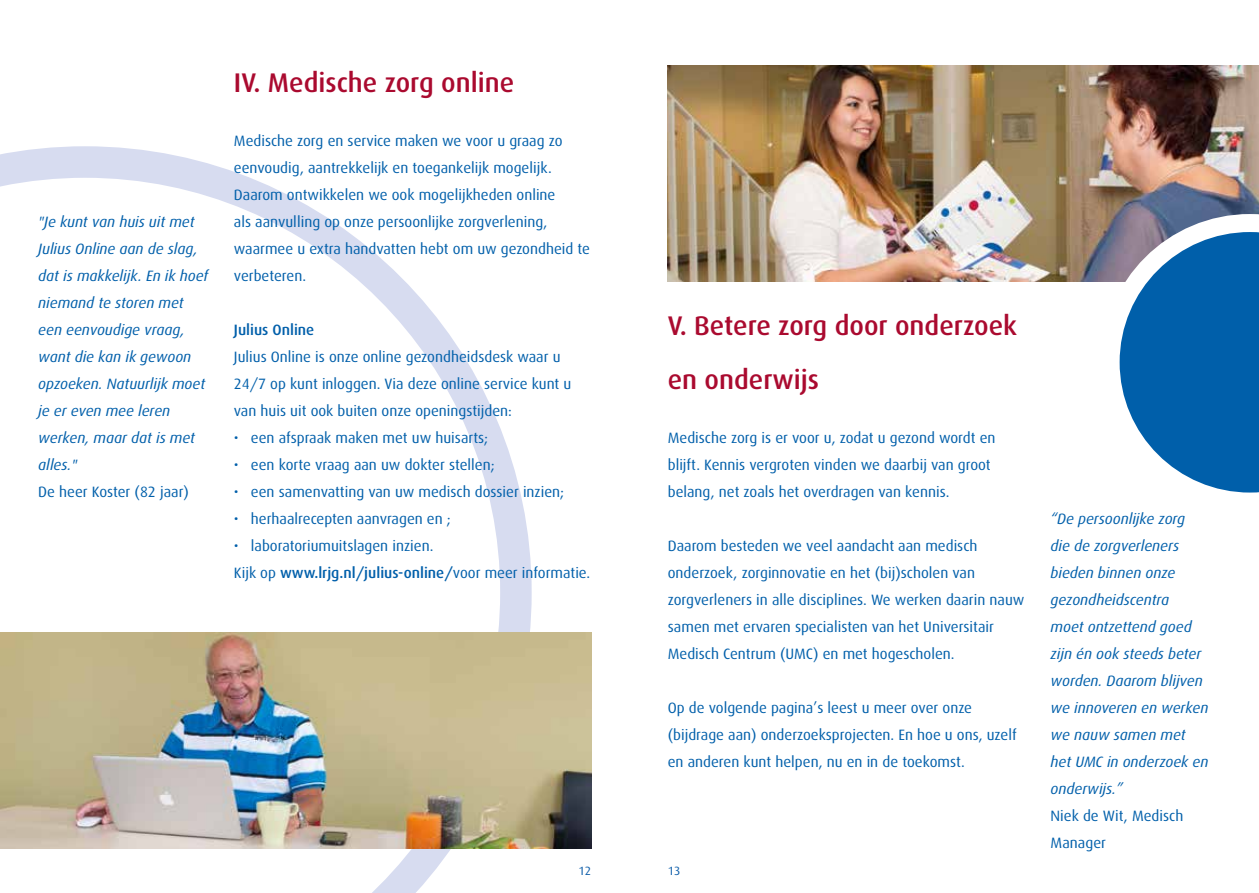
<style>
.page{position:relative;width:1259px;height:893px;background:#fff}
.page>*{position:absolute;margin:0;border:0;box-sizing:border-box;transform-origin:0 0}
.t1{font:500 27px/54px "Dax";color:#aa0a2f}
.t2{font:15px/27px "Dax";color:#005faa}
.t3{font:italic 15px/27px "Dax";color:#005faa}
.t4{font:500 15px "Dax";color:#005faa}
.t5{font:12px "Dax";color:#1160ab}
.s1{font-weight:500}
</style>
<div class="page">
<svg style="left:0;top:146px;width:531px;height:747px"></svg>
<img style="left:0;top:632px;width:591px;height:216px">
<img style="left:668px;top:65px;width:591px;height:216px">
<svg style="left:1101px;top:214px;width:158px;height:279px"></svg>
<p class="t3" style="left:38px;top:209px;width:171px">"Je kunt van huis uit met<br>Julius Online aan de slag, dat is makkelijk. En ik hoef niemand te storen met een eenvoudige vraag, want die kan ik gewoon opzoeken. Natuurlijk moet je er even mee leren werken, maar dat is met alles."</p>
<p class="t2" style="left:38px;top:479px;width:152px">De heer Koster (82 jaar)</p>
<h1 class="t1" style="left:234px;top:56px;width:282px">IV. Medische zorg online</h1>
<p class="t2" style="left:234px;top:128px;width:358px">Medische zorg en service maken we voor u graag zo eenvoudig, aantrekkelijk en toegankelijk mogelijk.<br>Daarom ontwikkelen we ook mogelijkheden online<br>als aanvulling op onze persoonlijke zorgverlening, waarmee u extra handvatten hebt om uw gezondheid te verbeteren.</p>
<p class="t4" style="left:234px;top:322px;width:82px">Julius Online</p>
<p class="t2" style="left:234px;top:344px;width:339px">Julius Online is onze online gezondheidsdesk waar u<br>24/7 op kunt inloggen. Via deze online service kunt u van huis uit ook buiten onze openingstijden:</p>
<p class="t2" style="left:234px;top:425px;width:256px">• een afspraak maken met uw huisarts;</p>
<p class="t2" style="left:234px;top:452px;width:262px">• een korte vraag aan uw dokter stellen;</p>
<p class="t2" style="left:234px;top:479px;width:332px">• een samenvatting van uw medisch dossier inzien;</p>
<p class="t2" style="left:234px;top:506px;width:218px">• herhaalrecepten aanvragen en ;</p>
<p class="t2" style="left:234px;top:533px;width:358px">• laboratoriumuitslagen inzien.<br>Kijk op <span class="s1">www.lrjg.nl/julius-online/</span>voor meer informatie.</p>
<h1 class="t1" style="left:668px;top:299px;width:351px">V. Betere zorg door onderzoek en onderwijs</h1>
<p class="t2" style="left:668px;top:425px;width:329px">Medische zorg is er voor u, zodat u gezond wordt en blijft. Kennis vergroten vinden we daarbij van groot belang, net zoals het overdragen van kennis.</p>
<p class="t2" style="left:668px;top:533px;width:358px">Daarom besteden we veel aandacht aan medisch onderzoek, zorginnovatie en het (bij)scholen van zorgverleners in alle disciplines. We werken daarin nauw samen met ervaren specialisten van het Universitair Medisch Centrum (UMC) en met hogescholen.</p>
<p class="t2" style="left:668px;top:695px;width:350px">Op de volgende pagina’s leest u meer over onze (bijdrage aan) onderzoeksprojecten. En hoe u ons, uzelf en anderen kunt helpen, nu en in de toekomst.</p>
<p class="t5" style="left:578px;top:864px;width:14px">12</p>
<p class="t5" style="left:668px;top:864px;width:14px">13</p>
<p class="t3" style="left:1050px;top:506px;width:159px">“De persoonlijke zorg<br>die de zorgverleners bieden binnen onze gezondheidscentra<br>moet ontzettend goed zijn én ook steeds beter worden. Daarom blijven we innoveren en werken we nauw samen met het UMC in onderzoek en onderwijs.”</p>
<p class="t2" style="left:1050px;top:803px;width:134px">Niek de Wit, Medisch<br>Manager</p>
</div>
